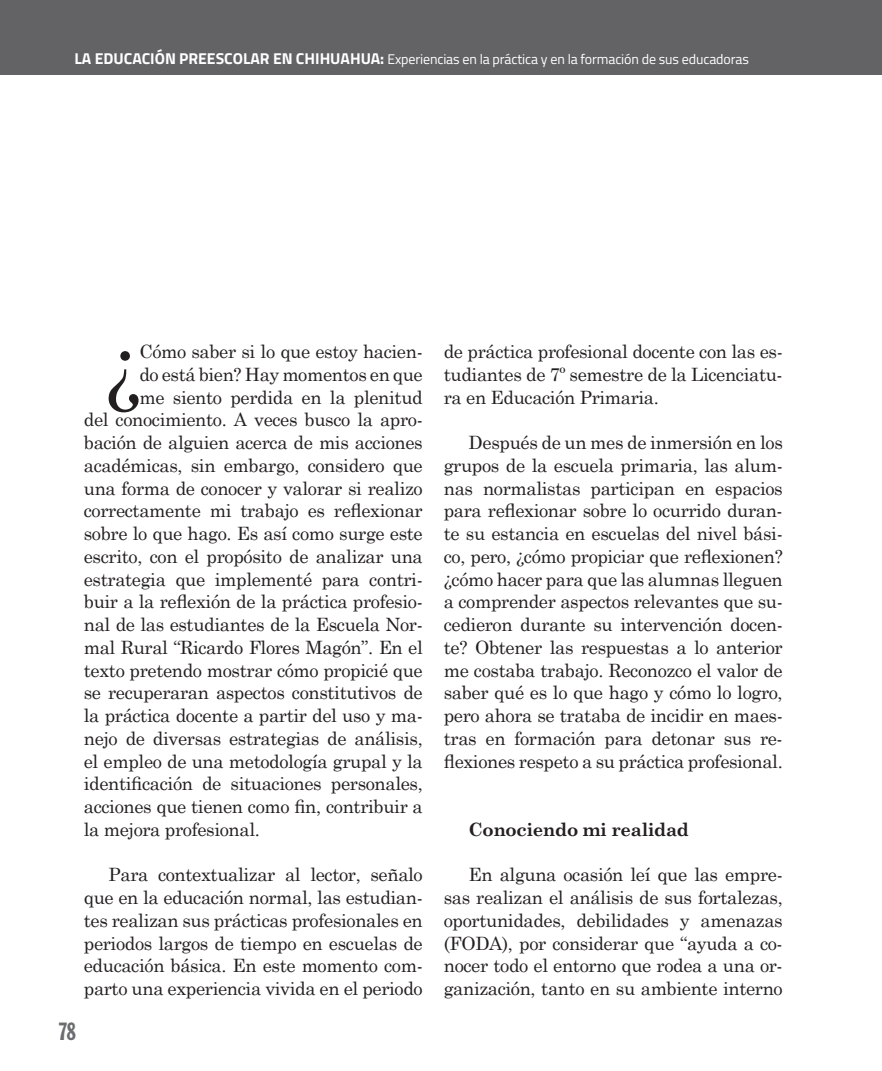
<style>
.page{position:relative;width:882px;height:1071px;background:#fff}
.page>*{position:absolute;margin:0;border:0;box-sizing:border-box;transform-origin:0 0}
.t1{font:81.38px "Century Schoolbook";color:#231f20}
.t2{font:24.5px "Franklin Gothic Extra Cond";color:#6c6d70}
.t3{font:18.38px/22.8px "Century Schoolbook";letter-spacing:-.02em;color:#231f20;text-align:justify}
.t4{font:700 18.38px "Century Schoolbook";letter-spacing:-.02em;color:#231f20}
.t5{font:14px "Titillium Web";letter-spacing:-.01em;color:#fff}
.s1{font-weight:700;font-size:15.75px}
</style>
<div class="page">
<div style="left:0;top:0;width:882px;height:75px;background:#636366"></div>
<p class="t5" style="left:74px;top:49px;width:676px"><span class="s1">LA EDUCACIÓN PREESCOLAR EN CHIHUAHUA:</span> Experiencias en la práctica y en la formación de sus educadoras</p>
<h1 class="t1" style="left:105px;top:316px;width:38px">¿</h1>
<p class="t3" style="left:139px;top:340px;width:285px">Cómo saber si lo que estoy hacien-</p>
<p class="t3" style="left:139px;top:362px;width:285px">do está bien? Hay momentos en que</p>
<p class="t3" style="left:139px;top:385px;width:285px">me siento perdida en la plenitud</p>
<p class="t3" style="left:84px;top:408px;width:341px">del conocimiento. A veces busco la apro-</p>
<p class="t3" style="left:84px;top:431px;width:340px">bación de alguien acerca de mis acciones</p>
<p class="t3" style="left:84px;top:453px;width:340px">académicas, sin embargo, considero que</p>
<p class="t3" style="left:84px;top:476px;width:340px">una forma de conocer y valorar si realizo</p>
<p class="t3" style="left:84px;top:499px;width:340px">correctamente mi trabajo es reflexionar</p>
<p class="t3" style="left:84px;top:522px;width:340px">sobre lo que hago. Es así como surge este</p>
<p class="t3" style="left:84px;top:544px;width:340px">escrito, con el propósito de analizar una</p>
<p class="t3" style="left:84px;top:567px;width:340px">estrategia que implementé para contri-</p>
<p class="t3" style="left:84px;top:590px;width:341px">buir a la reflexión de la práctica profesio-</p>
<p class="t3" style="left:84px;top:613px;width:340px">nal de las estudiantes de la Escuela Nor-</p>
<p class="t3" style="left:84px;top:635px;width:340px">mal Rural “Ricardo Flores Magón”. En el</p>
<p class="t3" style="left:84px;top:658px;width:340px">texto pretendo mostrar cómo propicié que</p>
<p class="t3" style="left:84px;top:681px;width:340px">se recuperaran aspectos constitutivos de</p>
<p class="t3" style="left:84px;top:704px;width:340px">la práctica docente a partir del uso y ma-</p>
<p class="t3" style="left:84px;top:726px;width:340px">nejo de diversas estrategias de análisis,</p>
<p class="t3" style="left:84px;top:749px;width:340px">el empleo de una metodología grupal y la</p>
<p class="t3" style="left:84px;top:772px;width:341px">identificación de situaciones personales,</p>
<p class="t3" style="left:84px;top:795px;width:341px">acciones que tienen como fin, contribuir a</p>
<p class="t3" style="left:84px;top:817px;width:178px">la mejora profesional.</p>
<p class="t3" style="left:84px;top:863px;width:340px;text-indent:25px">Para contextualizar al lector, señalo que en la educación normal, las estudian&shy;tes realizan sus prácticas profesionales en periodos largos de tiempo en escuelas de educación básica. En este momento com&shy;parto una experiencia vivida en el periodo</p>
<h2 class="t2" style="left:59px;top:1018px;width:18px">78</h2>
<p class="t3" style="left:444px;top:340px;width:341px">de práctica profesional docente con las es&shy;tudiantes de 7º semestre de la Licenciatu&shy;ra en Educación Primaria.</p>
<p class="t3" style="left:444px;top:431px;width:341px;text-indent:25px">Después de un mes de inmersión en los grupos de la escuela primaria, las alum&shy;nas normalistas participan en espacios para reflexionar sobre lo ocurrido duran&shy;te su estancia en escuelas del nivel bási&shy;co, pero, ¿cómo propiciar que reflexionen? ¿cómo hacer para que las alumnas lleguen a comprender aspectos relevantes que su&shy;cedieron durante su intervención docen&shy;te? Obtener las respuestas a lo anterior me costaba trabajo. Reconozco el valor de saber qué es lo que hago y cómo lo logro, pero ahora se trataba de incidir en maes&shy;tras en formación para detonar sus re&shy;flexiones respeto a su práctica profesional.</p>
<p class="t4" style="left:469px;top:818px;width:222px">Conociendo mi realidad</p>
<p class="t3" style="left:444px;top:863px;width:341px;text-indent:25px">En alguna ocasión leí que las empre&shy;sas realizan el análisis de sus fortalezas, oportunidades, debilidades y amenazas (FODA), por considerar que “ayuda a co&shy;nocer todo el entorno que rodea a una or&shy;ganización, tanto en su ambiente interno</p>
</div>
